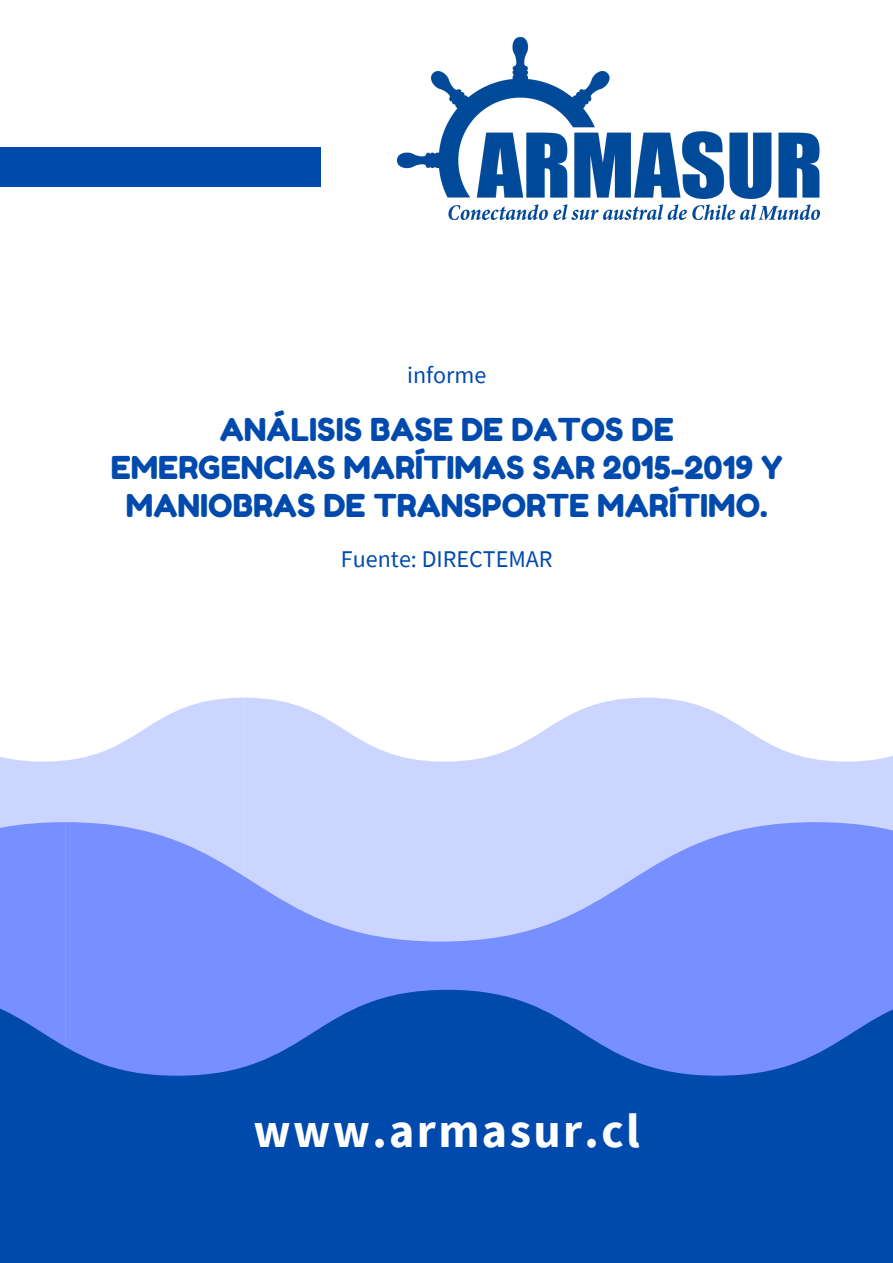
<style>
.page{position:relative;width:893px;height:1263px;background:#fff}
.page>*{position:absolute;margin:0;border:0;box-sizing:border-box;transform-origin:0 0}
.t1{font:700 48px "Source Sans Pro";letter-spacing:.05em;color:#fff}
.t2{font:31.5px/37.7px "Fredoka One";color:#004aad;text-align:center}
.t3{font:24px "Source Sans Pro";color:#004aad}
</style>
<div class="page">
<svg style="left:0;top:698px;width:244px;height:124px;fill:#ccd5ff"></svg>
<svg style="left:244px;top:698px;width:649px;height:124px;fill:#ccd5ff"></svg>
<div style="left:0;top:822px;width:65px;height:168px;background:#778fff"></div>
<svg style="left:65px;top:822px;width:828px;height:168px;background:#92a5fe"></svg>
<svg style="left:0;top:990px;width:893px;height:273px;background:#1656bc"></svg>
<div style="left:0;top:147px;width:321px;height:40px;background:#004aad"></div>
<img style="left:398px;top:37px;width:421px;height:182px">
<p class="t3" style="left:407px;top:360px;width:81px">informe</p>
<p class="t2" style="left:111px;top:411px;width:673px">ANÁLISIS BASE DE DATOS DE<br>EMERGENCIAS MARÍTIMAS SAR 2015-2019 Y<br>MANIOBRAS DE TRANSPORTE MARÍTIMO.</p>
<p class="t3" style="left:341px;top:544px;width:213px">Fuente: DIRECTEMAR</p>
<h1 class="t1" style="left:253px;top:1099px;width:388px">www.armasur.cl</h1>
</div>
